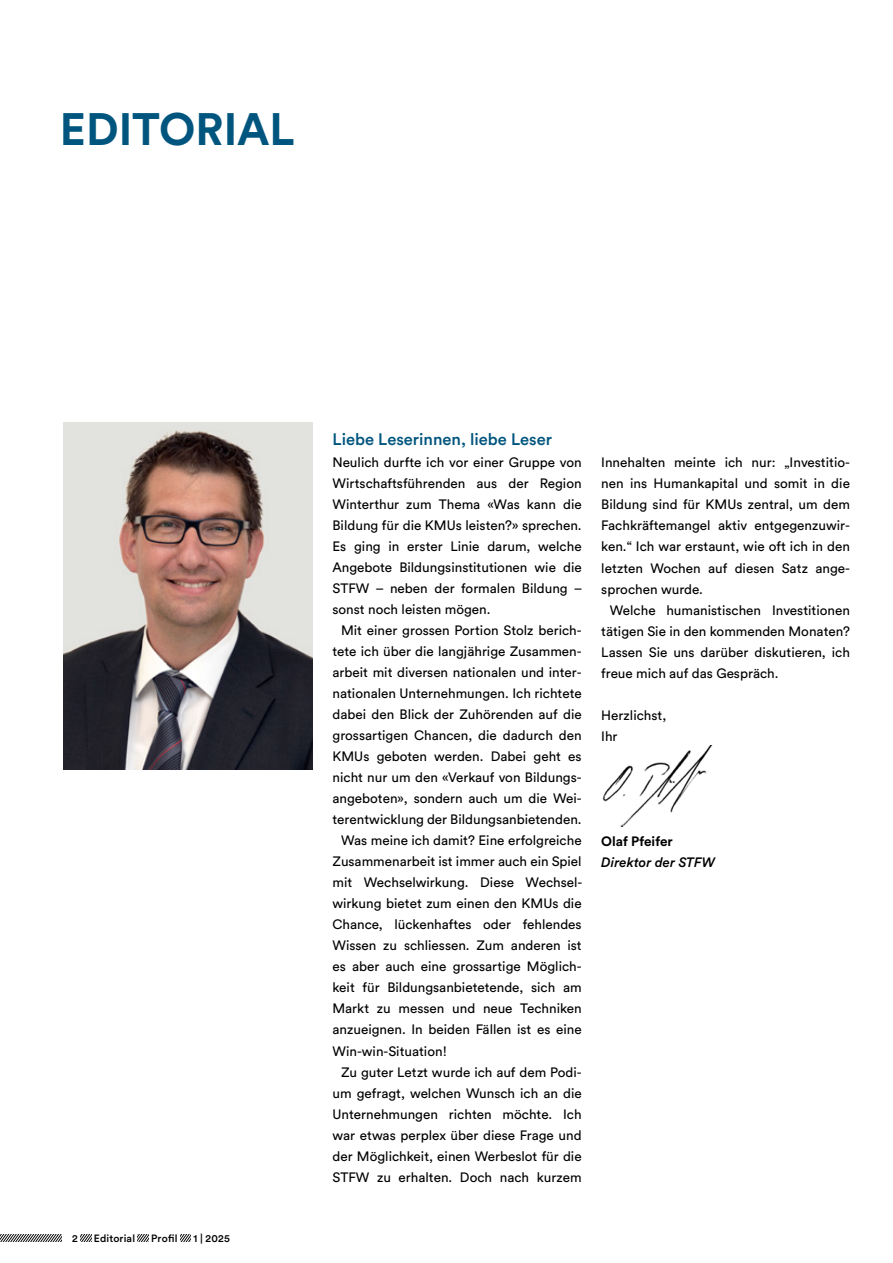
<style>
.page{position:relative;width:893px;height:1263px;background:#fff}
.page>*{position:absolute;margin:0;border:0;box-sizing:border-box;transform-origin:0 0}
.t1{font:700 45px "Circular Std";color:#00557e}
.t2{font:500 16.5px "Circular Std";color:#00557e}
.t3{font:13.5px/21px "Circular Std";color:#000;text-align:justify}
.t4{font:italic 500 13.5px "Circular Std";color:#000}
.t5{font:700 13.5px "Circular Std";color:#000}
.t6{font:500 10.5px "Circular Std";letter-spacing:.015em;color:#000}
</style>
<div class="page">
<svg style="left:0;top:1234px;width:61px;height:8px"></svg>
<svg style="left:81px;top:1234px;width:10px;height:8px"></svg>
<svg style="left:138px;top:1234px;width:11px;height:8px"></svg>
<svg style="left:180px;top:1234px;width:11px;height:8px"></svg>
<img style="left:64px;top:423px;width:249px;height:346px">
<img style="left:602px;top:745px;width:111px;height:82px">
<h1 class="t1" style="left:60px;top:100px;width:237px">EDITORIAL</h1>
<p class="t6" style="left:72px;top:1231px;width:7px">2</p>
<p class="t6" style="left:94px;top:1231px;width:43px">Editorial</p>
<p class="t6" style="left:151px;top:1231px;width:28px">Profil</p>
<p class="t6" style="left:194px;top:1231px;width:38px">1 | 2025</p>
<p class="t2" style="left:333px;top:429px;width:221px">Liebe Leserinnen, liebe Leser</p>
<p class="t3" style="left:333px;top:452px;width:251px">Neulich durfte ich vor einer Gruppe von Wirtschaftsführenden aus der Region Winterthur zum Thema «Was kann die Bildung für die KMUs leisten?» sprechen.<br>Es ging in erster Linie darum, welche Angebote Bildungsinstitutionen wie die STFW – neben der formalen Bildung – sonst noch leisten mögen.</p>
<p class="t3" style="left:341px;top:620px;width:242px">Mit einer grossen Portion Stolz berich-</p>
<p class="t3" style="left:333px;top:641px;width:251px">tete ich über die langjährige Zusammen-</p>
<p class="t3" style="left:333px;top:662px;width:251px">arbeit mit diversen nationalen und inter-</p>
<p class="t3" style="left:333px;top:683px;width:251px">nationalen Unternehmungen. Ich richtete</p>
<p class="t3" style="left:333px;top:704px;width:251px">dabei den Blick der Zuhörenden auf die</p>
<p class="t3" style="left:333px;top:725px;width:251px">grossartigen Chancen, die dadurch den</p>
<p class="t3" style="left:333px;top:746px;width:251px">KMUs geboten werden. Dabei geht es</p>
<p class="t3" style="left:333px;top:767px;width:251px">nicht nur um den «Verkauf von Bildungs-</p>
<p class="t3" style="left:333px;top:788px;width:251px">angeboten», sondern auch um die Wei-</p>
<p class="t3" style="left:333px;top:809px;width:251px">terentwicklung der Bildungsanbietenden.</p>
<p class="t3" style="left:341px;top:830px;width:242px">Was meine ich damit? Eine erfolgreiche</p>
<p class="t3" style="left:333px;top:851px;width:251px">Zusammenarbeit ist immer auch ein Spiel</p>
<p class="t3" style="left:333px;top:872px;width:251px">mit Wechselwirkung. Diese Wechsel-</p>
<p class="t3" style="left:333px;top:893px;width:251px">wirkung bietet zum einen den KMUs die</p>
<p class="t3" style="left:333px;top:914px;width:251px">Chance, lückenhaftes oder fehlendes</p>
<p class="t3" style="left:333px;top:935px;width:251px">Wissen zu schliessen. Zum anderen ist</p>
<p class="t3" style="left:333px;top:956px;width:251px">es aber auch eine grossartige Möglich-</p>
<p class="t3" style="left:333px;top:977px;width:251px">keit für Bildungsanbietetende, sich am</p>
<p class="t3" style="left:333px;top:998px;width:251px">Markt zu messen und neue Techniken</p>
<p class="t3" style="left:333px;top:1019px;width:251px">anzueignen. In beiden Fällen ist es eine</p>
<p class="t3" style="left:333px;top:1040px;width:116px">Win-win-Situation!</p>
<p class="t3" style="left:341px;top:1061px;width:242px">Zu guter Letzt wurde ich auf dem Podi-</p>
<p class="t3" style="left:333px;top:1082px;width:251px">um gefragt, welchen Wunsch ich an die</p>
<p class="t3" style="left:333px;top:1103px;width:251px">Unternehmungen richten möchte. Ich</p>
<p class="t3" style="left:333px;top:1124px;width:251px">war etwas perplex über diese Frage und</p>
<p class="t3" style="left:333px;top:1145px;width:251px">der Möglichkeit, einen Werbeslot für die</p>
<p class="t3" style="left:333px;top:1166px;width:251px">STFW zu erhalten. Doch nach kurzem</p>
<p class="t3" style="left:601px;top:452px;width:250px">Innehalten meinte ich nur: „Investitio&shy;nen ins Humankapital und somit in die Bildung sind für KMUs zentral, um dem Fachkräftemangel aktiv entgegenzuwir&shy;ken.“ Ich war erstaunt, wie oft ich in den letzten Wochen auf diesen Satz ange&shy;sprochen wurde.</p>
<p class="t3" style="left:601px;top:599px;width:250px;text-indent:9px">Welche humanistischen Investitionen tätigen Sie in den kommenden Monaten?<br>Lassen Sie uns darüber diskutieren, ich freue mich auf das Gespräch.</p>
<p class="t3" style="left:601px;top:704px;width:67px">Herzlichst,<br>Ihr</p>
<p class="t5" style="left:601px;top:832px;width:73px">Olaf Pfeifer</p>
<p class="t4" style="left:601px;top:853px;width:115px">Direktor der STFW</p>
</div>
